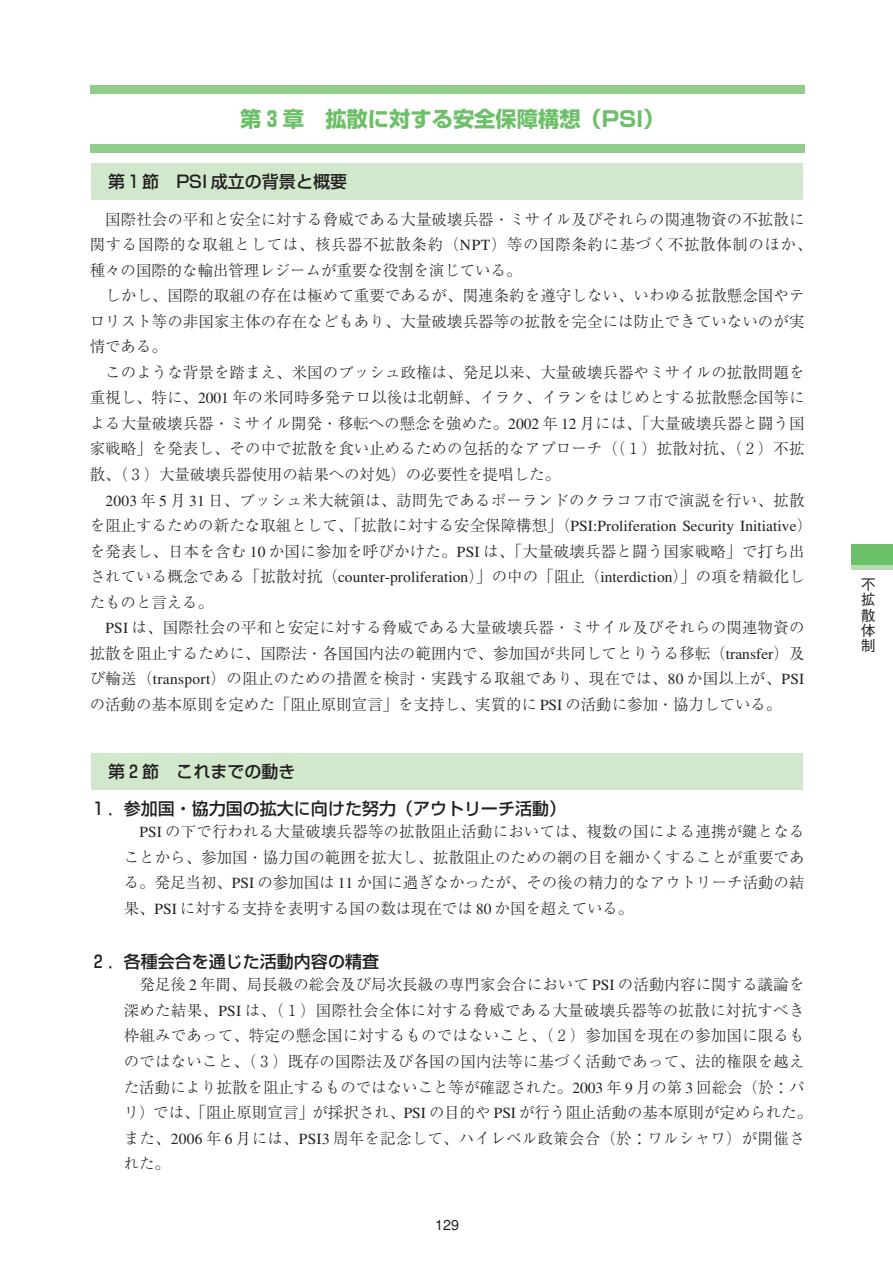
<style>
.page{position:relative;width:893px;height:1262px;background:#fff}
.page>*{position:absolute;margin:0;border:0;box-sizing:border-box;transform-origin:0 0}
.t1{font:700 21.3px "Shin Go";color:#6cc067}
.t2{font:500 16.95px "Shin Go";color:#231f20}
.t3{font:300 15.45px/25.5px "Ryumin";letter-spacing:.005em;color:#231f20;text-align:justify}
.t4{font:500 14.85px/15.1px "Gothic BBB";color:#231f20;text-align:justify}
.t5{font:500 14.4px "Gothic BBB";color:#231f20}
</style>
<div class="page">
<div style="left:91px;top:753px;width:711px;height:36px;background:#d1e8cc"></div>
<div style="left:91px;top:164px;width:711px;height:36px;background:#d1e8cc"></div>
<div style="left:851px;top:544px;width:41px;height:22px;background:#6cc067"></div>
<hr style="left:851px;top:566px;width:41px;height:4px;background:#b5dbae">
<div style="left:90px;top:85px;width:714px;height:9px;background:#91cc8b"></div>
<div style="left:90px;top:145px;width:714px;height:8px;background:#91cc8b"></div>
<h1 class="t1" style="left:240px;top:111px;width:426px">第３章　拡散に対する安全保障構想（PSI）</h1>
<p class="t2" style="left:108px;top:175px;width:240px">第１節　PSI 成立の背景と概要</p>
<p class="t3" style="left:90px;top:208px;width:724px;text-align:left;text-indent:16px">国際社会の平和と安全に対する脅威である大量破壊兵器・ミサイル及びそれらの関連物資の不拡散に関する国際的な取組としては、核兵器不拡散条約（NPT）等の国際条約に基づく不拡散体制のほか、種々の国際的な輸出管理レジームが重要な役割を演じている。</p>
<p class="t3" style="left:90px;top:285px;width:716px;text-indent:16px">しかし、国際的取組の存在は極めて重要であるが、関連条約を遵守しない、いわゆる拡散懸念国やテロリスト等の非国家主体の存在などもあり、大量破壊兵器等の拡散を完全には防止できていないのが実情である。</p>
<p class="t3" style="left:90px;top:361px;width:716px;text-indent:16px">このような背景を踏まえ、米国のブッシュ政権は、発足以来、大量破壊兵器やミサイルの拡散問題を重視し、特に、2001 年の米同時多発テロ以後は北朝鮮、イラク、イランをはじめとする拡散懸念国等による大量破壊兵器・ミサイル開発・移転への懸念を強めた。2002 年 12 月には、「大量破壊兵器と闘う国家戦略」を発表し、その中で拡散を食い止めるための包括的なアプローチ（（１）拡散対抗、（２）不拡散、（３）大量破壊兵器使用の結果への対処）の必要性を提唱した。</p>
<p class="t3" style="left:90px;top:489px;width:723px;text-align:left;text-indent:16px">2003 年 5 月 31 日、ブッシュ米大統領は、訪問先であるポーランドのクラコフ市で演説を行い、拡散を阻止するための新たな取組として、「拡散に対する安全保障構想」（PSI:Proliferation Security Initiative）を発表し、日本を含む 10 か国に参加を呼びかけた。PSI は、「大量破壊兵器と闘う国家戦略」で打ち出されている概念である「拡散対抗（counter-proliferation）」の中の「阻止（interdiction）」の項を精緻化したものと言える。</p>
<p class="t3" style="left:90px;top:616px;width:716px;text-indent:16px">PSI は、国際社会の平和と安定に対する脅威である大量破壊兵器・ミサイル及びそれらの関連物資の拡散を阻止するために、国際法・各国国内法の範囲内で、参加国が共同してとりうる移転（transfer）及び輸送（transport）の阻止のための措置を検討・実践する取組であり、現在では、80 か国以上が、PSIの活動の基本原則を定めた「阻止原則宣言」を支持し、実質的に PSI の活動に参加・協力している。</p>
<p class="t2" style="left:108px;top:765px;width:189px">第２節　これまでの動き</p>
<p class="t2" style="left:90px;top:802px;width:478px">１．参加国・協力国の拡大に向けた努力（アウトリーチ活動）</p>
<p class="t3" style="left:124px;top:820px;width:682px;text-indent:16px">PSI の下で行われる大量破壊兵器等の拡散阻止活動においては、複数の国による連携が鍵となることから、参加国・協力国の範囲を拡大し、拡散阻止のための網の目を細かくすることが重要である。発足当初、PSI の参加国は 11 か国に過ぎなかったが、その後の精力的なアウトリーチ活動の結果、PSI に対する支持を表明する国の数は現在では 80 か国を超えている。</p>
<p class="t2" style="left:90px;top:955px;width:291px">２．各種会合を通じた活動内容の精査</p>
<p class="t3" style="left:124px;top:974px;width:689px;text-align:left;text-indent:16px">発足後 2 年間、局長級の総会及び局次長級の専門家会合において PSI の活動内容に関する議論を深めた結果、PSI は、（１）国際社会全体に対する脅威である大量破壊兵器等の拡散に対抗すべき枠組みであって、特定の懸念国に対するものではないこと、（２）参加国を現在の参加国に限るものではないこと、（３）既存の国際法及び各国の国内法等に基づく活動であって、法的権限を越えた活動により拡散を阻止するものではないこと等が確認された。2003 年 9 月の第 3 回総会（於：パリ）では、「阻止原則宣言」が採択され、PSI の目的や PSI が行う阻止活動の基本原則が定められた。また、2006 年 6 月には、PSI3 周年を記念して、ハイレベル政策会合（於：ワルシャワ）が開催された。</p>
<p class="t5" style="left:435px;top:1219px;width:25px">129</p>
<p class="t4" style="left:860px;top:579px;width:16px">不拡散体制</p>
</div>
